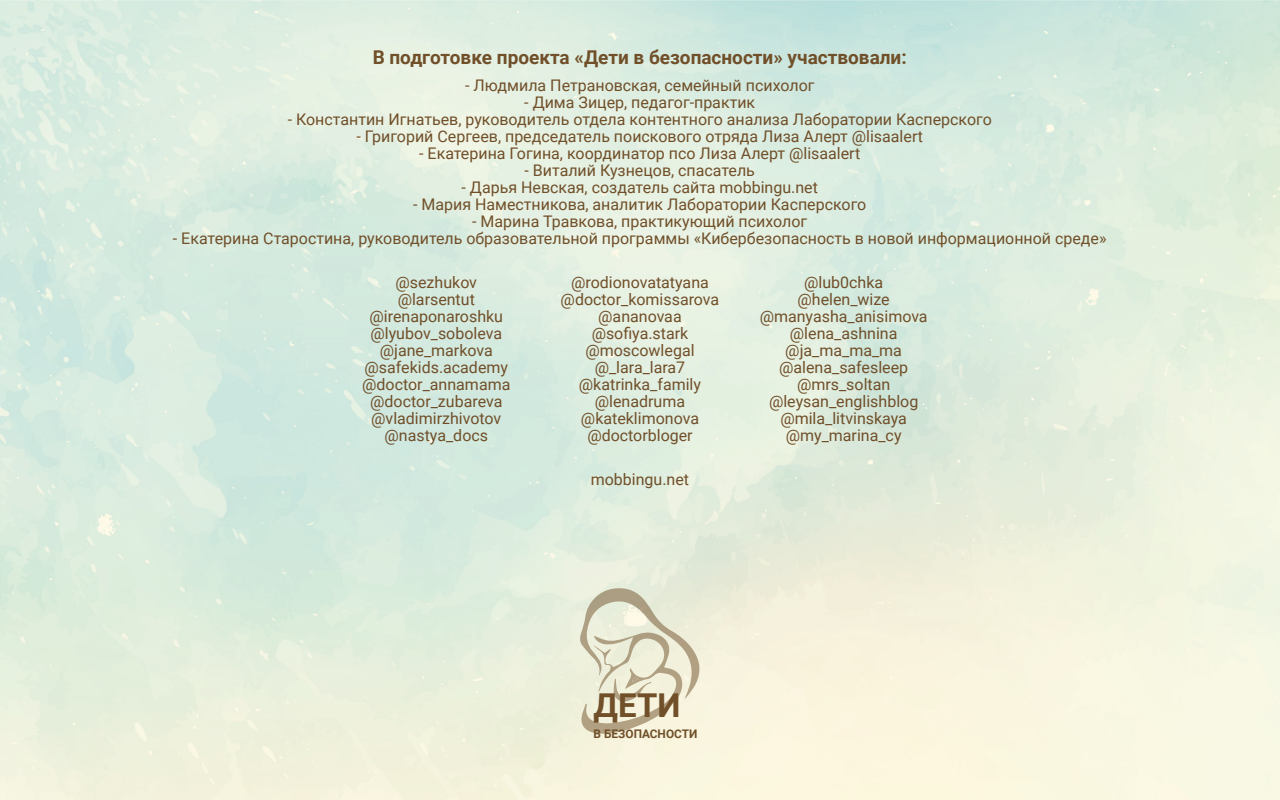
<style>
.page{position:relative;width:1280px;height:800px;background:#fff}
.page>*{position:absolute;margin:0;border:0;box-sizing:border-box;transform-origin:0 0}
.t1{font:700 32.9px "Roboto";color:#704f29}
.t2{font:700 19px "Roboto";color:#704f29}
.t3{font:16px/17px "Roboto";color:#704f29;text-align:center}
.t4{font:700 11.8px "Roboto";color:#704f29}
</style>
<div class="page">
<svg style="left:580px;top:587px;width:122px;height:148px;background:#e1dec7"></svg>
<p class="t2" style="left:373px;top:44px;width:536px">В подготовке проекта «Дети в безопасности» участвовали:</p>
<p class="t3" style="left:465px;top:76px;width:351px">- Людмила Петрановская, семейный психолог</p>
<p class="t3" style="left:524px;top:93px;width:232px">- Дима Зицер, педагог-практик</p>
<p class="t3" style="left:288px;top:110px;width:706px">- Константин Игнатьев, руководитель отдела контентного анализа Лаборатории Касперского</p>
<p class="t3" style="left:357px;top:127px;width:568px">- Григорий Сергеев, председатель поискового отряда Лиза Алерт @lisaalert</p>
<p class="t3" style="left:419px;top:144px;width:443px">- Екатерина Гогина, координатор псо Лиза Алерт @lisaalert</p>
<p class="t3" style="left:525px;top:161px;width:232px">- Виталий Кузнецов, спасатель</p>
<p class="t3" style="left:462px;top:178px;width:358px">- Дарья Невская, создатель сайта mobbingu.net</p>
<p class="t3" style="left:413px;top:195px;width:455px">- Мария Наместникова, аналитик Лаборатории Касперского</p>
<p class="t3" style="left:472px;top:212px;width:336px">- Марина Травкова, практикующий психолог</p>
<p class="t3" style="left:173px;top:229px;width:935px">- Екатерина Старостина, руководитель образовательной программы «Кибербезопасность в новой информационной среде»</p>
<p class="t3" style="left:362px;top:273px;width:150px">@sezhukov @larsentut @irenaponaroshku @lyubov_soboleva @jane_markova @safekids.academy @doctor_annamama @doctor_zubareva @vladimirzhivotov @nastya_docs</p>
<p class="t3" style="left:561px;top:273px;width:160px">@rodionovatatyana @doctor_komissarova @ananovaa @sofiya.stark @moscowlegal @_lara_lara7 @katrinka_family @lenadruma @kateklimonova @doctorbloger</p>
<p class="t3" style="left:760px;top:273px;width:169px">@lub0chka @helen_wize @manyasha_anisimova @lena_ashnina @ja_ma_ma_ma @alena_safesleep @mrs_soltan @leysan_englishblog @mila_litvinskaya @my_marina_cy</p>
<p class="t3" style="left:591px;top:470px;width:100px">mobbingu.net</p>
<h1 class="t1" style="left:594px;top:683px;width:88px">ДЕТИ</h1>
<p class="t4" style="left:594px;top:725px;width:105px">В БЕЗОПАСНОСТИ</p>
</div>
